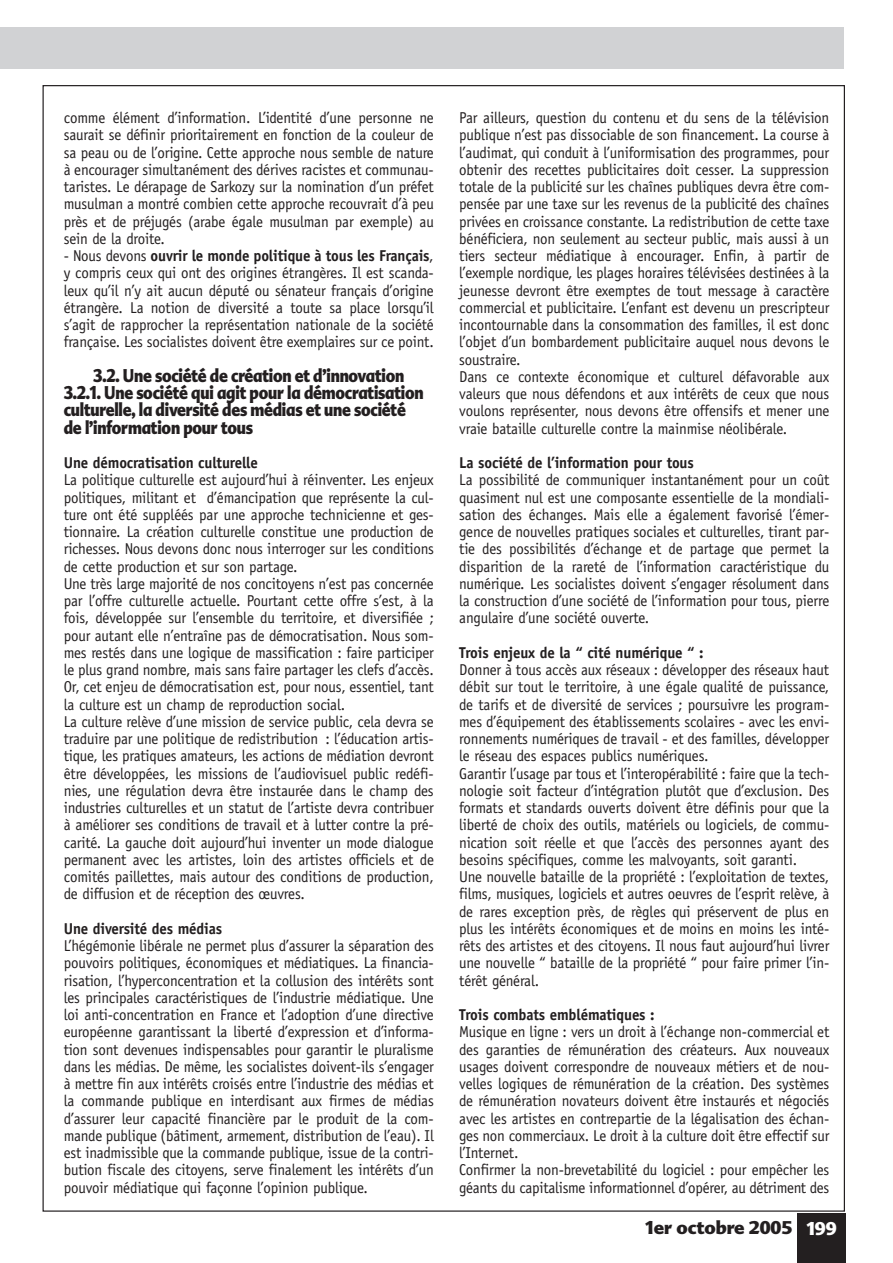
<style>
.page{position:relative;width:893px;height:1263px;background:#fff}
.page>*{position:absolute;margin:0;border:0;box-sizing:border-box;transform-origin:0 0}
.t1{font:900 18px/17.2px "Advert";letter-spacing:-.01em;color:#231f20;scale:.85 1}
.t2{font:900 18px "Advert";letter-spacing:-.01em;color:#231f20}
.t3{font:15.75px/17.2px "Officina Sans Std";letter-spacing:-.01em;color:#231f20;text-align:justify;scale:.95 1}
.t4{font:700 15.75px "Officina Sans Std";letter-spacing:-.01em;color:#231f20;scale:.95 1}
.s1{font-weight:700}
.s2{color:#fff}
</style>
<div class="page">
<div style="left:798px;top:1213px;width:48px;height:50px;background:#231f20"></div>
<div style="left:0;top:27px;width:844px;height:41px;background:#d1d2d4"></div>
<p class="t3" style="left:64px;top:110px;width:391px">comme élément d’information. L’identité d’une personne ne saurait se définir prioritairement en fonction de la couleur de sa peau ou de l’origine. Cette approche nous semble de nature à encourager simultanément des dérives racistes et communau&shy;taristes. Le dérapage de Sarkozy sur la nomination d’un préfet musulman a montré combien cette approche recouvrait d’à peu près et de préjugés (arabe égale musulman par exemple) au sein de la droite.</p>
<p class="t3" style="left:64px;top:248px;width:391px">- Nous devons <span class="s1">ouvrir le monde politique à tous les Français</span>, y compris ceux qui ont des origines étrangères. Il est scanda&shy;leux qu’il n’y ait aucun député ou sénateur français d’origine étrangère. La notion de diversité a toute sa place lorsqu’il s’agit de rapprocher la représentation nationale de la société française. Les socialistes doivent être exemplaires sur ce point.</p>
<p class="t1" style="left:64px;top:367px;width:425px;text-indent:29px">3.2. Une société de création et d’innovation 3.2.1. Une société qui agit pour la démocratisation culturelle, la diversité des médias et une société de l’information pour tous</p>
<p class="t4" style="left:64px;top:457px;width:206px">Une démocratisation culturelle</p>
<p class="t3" style="left:64px;top:473px;width:391px;text-align:left">La politique culturelle est aujourd’hui à réinventer. Les enjeux politiques, militant et d’émancipation que représente la cul&shy;ture ont été suppléés par une approche technicienne et ges&shy;tionnaire. La création culturelle constitue une production de richesses. Nous devons donc nous interroger sur les conditions de cette production et sur son partage.<br>Une très large majorité de nos concitoyens n’est pas concernée par l’offre culturelle actuelle. Pourtant cette offre s’est, à la fois, développée sur l’ensemble du territoire, et diversifiée ; pour autant elle n’entraîne pas de démocratisation. Nous som&shy;mes restés dans une logique de massification : faire participer le plus grand nombre, mais sans faire partager les clefs d’accès.<br>Or, cet enjeu de démocratisation est, pour nous, essentiel, tant la culture est un champ de reproduction social.<br>La culture relève d’une mission de service public, cela devra se traduire par une politique de redistribution : l’éducation artis&shy;tique, les pratiques amateurs, les actions de médiation devront être développées, les missions de l’audiovisuel public redéfi&shy;nies, une régulation devra être instaurée dans le champ des industries culturelles et un statut de l’artiste devra contribuer à améliorer ses conditions de travail et à lutter contre la pré&shy;carité. La gauche doit aujourd’hui inventer un mode dialogue permanent avec les artistes, loin des artistes officiels et de comités paillettes, mais autour des conditions de production, de diffusion et de réception des œuvres.</p>
<p class="t4" style="left:64px;top:922px;width:168px">Une diversité des médias</p>
<p class="t3" style="left:64px;top:938px;width:391px">L’hégémonie libérale ne permet plus d’assurer la séparation des pouvoirs politiques, économiques et médiatiques. La financia&shy;risation, l’hyperconcentration et la collusion des intérêts sont les principales caractéristiques de l’industrie médiatique. Une loi anti-concentration en France et l’adoption d’une directive européenne garantissant la liberté d’expression et d’informa&shy;tion sont devenues indispensables pour garantir le pluralisme dans les médias. De même, les socialistes doivent-ils s’engager à mettre fin aux intérêts croisés entre l’industrie des médias et la commande publique en interdisant aux firmes de médias d’assurer leur capacité financière par le produit de la com&shy;mande publique (bâtiment, armement, distribution de l’eau). Il est inadmissible que la commande publique, issue de la contri&shy;bution fiscale des citoyens, serve finalement les intérêts d’un pouvoir médiatique qui façonne l’opinion publique.</p>
<p class="t3" style="left:459px;top:110px;width:391px;text-align:left">Par ailleurs, question du contenu et du sens de la télévision publique n’est pas dissociable de son financement. La course à l’audimat, qui conduit à l’uniformisation des programmes, pour obtenir des recettes publicitaires doit cesser. La suppression totale de la publicité sur les chaînes publiques devra être com&shy;pensée par une taxe sur les revenus de la publicité des chaînes privées en croissance constante. La redistribution de cette taxe bénéficiera, non seulement au secteur public, mais aussi à un tiers secteur médiatique à encourager. Enfin, à partir de l’exemple nordique, les plages horaires télévisées destinées à la jeunesse devront être exemptes de tout message à caractère commercial et publicitaire. L’enfant est devenu un prescripteur incontournable dans la consommation des familles, il est donc l’objet d’un bombardement publicitaire auquel nous devons le soustraire.<br>Dans ce contexte économique et culturel défavorable aux valeurs que nous défendons et aux intérêts de ceux que nous voulons représenter, nous devons être offensifs et mener une vraie bataille culturelle contre la mainmise néolibérale.</p>
<p class="t4" style="left:459px;top:457px;width:248px">La société de l’information pour tous</p>
<p class="t3" style="left:459px;top:473px;width:391px">La possibilité de communiquer instantanément pour un coût quasiment nul est une composante essentielle de la mondiali&shy;sation des échanges. Mais elle a également favorisé l’émer&shy;gence de nouvelles pratiques sociales et culturelles, tirant par&shy;tie des possibilités d’échange et de partage que permet la disparition de la rareté de l’information caractéristique du numérique. Les socialistes doivent s’engager résolument dans la construction d’une société de l’information pour tous, pierre angulaire d’une société ouverte.</p>
<p class="t4" style="left:459px;top:646px;width:259px">Trois enjeux de la “ cité numérique “ :</p>
<p class="t3" style="left:459px;top:662px;width:391px;text-align:left">Donner à tous accès aux réseaux : développer des réseaux haut débit sur tout le territoire, à une égale qualité de puissance, de tarifs et de diversité de services ; poursuivre les program&shy;mes d’équipement des établissements scolaires - avec les envi&shy;ronnements numériques de travail - et des familles, développer le réseau des espaces publics numériques.<br>Garantir l’usage par tous et l’interopérabilité : faire que la tech&shy;nologie soit facteur d’intégration plutôt que d’exclusion. Des formats et standards ouverts doivent être définis pour que la liberté de choix des outils, matériels ou logiciels, de commu&shy;nication soit réelle et que l’accès des personnes ayant des besoins spécifiques, comme les malvoyants, soit garanti.<br>Une nouvelle bataille de la propriété : l’exploitation de textes, films, musiques, logiciels et autres oeuvres de l’esprit relève, à de rares exception près, de règles qui préservent de plus en plus les intérêts économiques et de moins en moins les inté&shy;rêts des artistes et des citoyens. Il nous faut aujourd’hui livrer une nouvelle “ bataille de la propriété “ pour faire primer l’in&shy;térêt général.</p>
<p class="t4" style="left:459px;top:1009px;width:207px">Trois combats emblématiques :</p>
<p class="t3" style="left:459px;top:1025px;width:391px;text-align:left">Musique en ligne : vers un droit à l’échange non-commercial et des garanties de rémunération des créateurs. Aux nouveaux usages doivent correspondre de nouveaux métiers et de nou&shy;velles logiques de rémunération de la création. Des systèmes de rémunération novateurs doivent être instaurés et négociés avec les artistes en contrepartie de la légalisation des échan&shy;ges non commerciaux. Le droit à la culture doit être effectif sur l’Internet.<br>Confirmer la non-brevetabilité du logiciel : pour empêcher les géants du capitalisme informationnel d’opérer, au détriment des</p>
<p class="t2" style="left:646px;top:1217px;width:193px">1er octobre 2005 <span class="s2">199</span></p>
</div>
